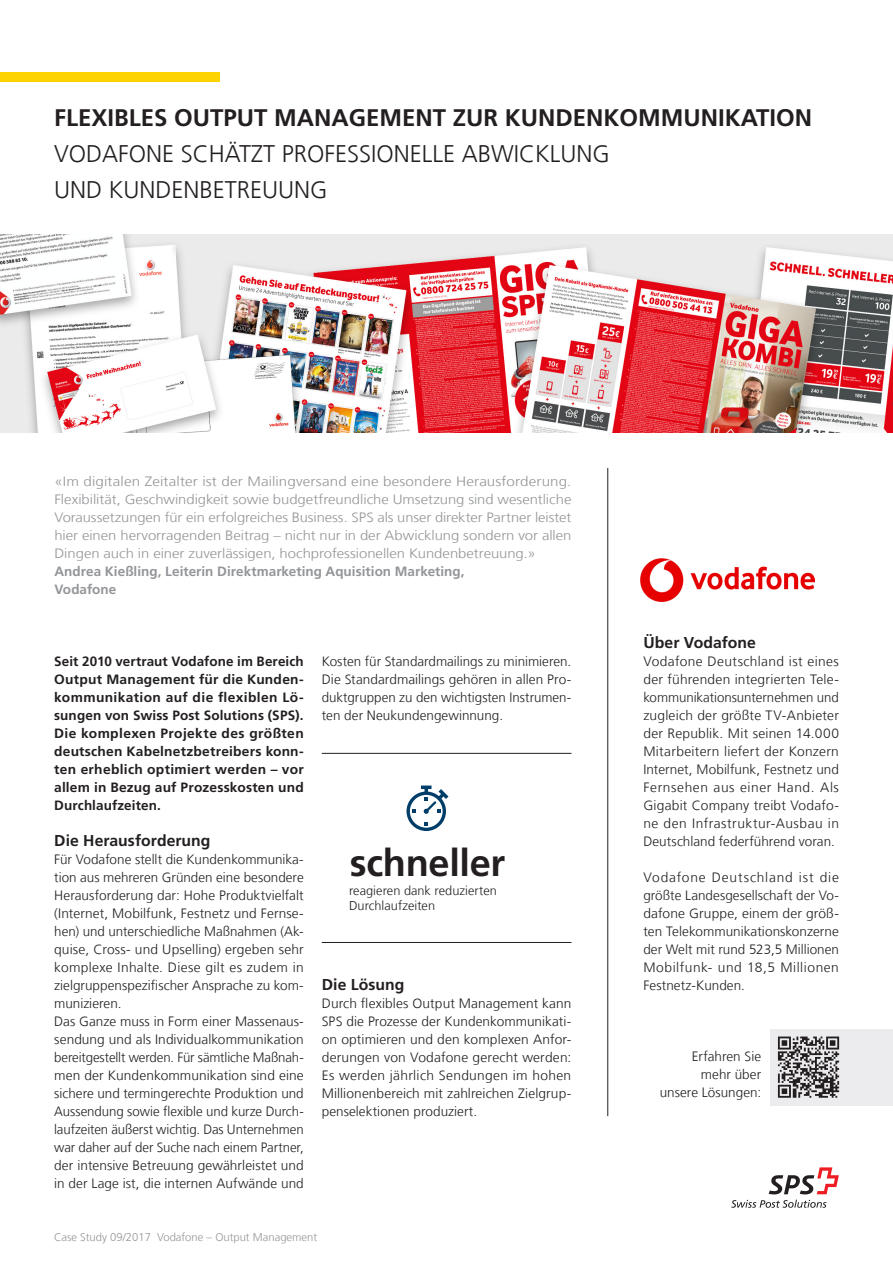
<style>
.page{position:relative;width:893px;height:1263px;background:#fff}
.page>*{position:absolute;margin:0;border:0;box-sizing:border-box;transform-origin:0 0}
.t1{font:700 37.95px "Frutiger";letter-spacing:-.005em;color:#231f20}
.Followup_Headline_18{font:300 24px "Frutiger";color:#231f20}
.First_Headline_18_24{font:700 24px "Frutiger";color:#231f20}
.MT_Body_9_12pt_light{font:700 15.75px "Frutiger";color:#231f20}
.MT_Body_9_12pt_light-2{font:300 13.5px/18px "Frutiger";letter-spacing:.005em;color:#231f20;text-align:justify}
.MT_Body_9_12pt_light-3{font:300 13.5px/18px "Frutiger";letter-spacing:-.005em;color:#939598;text-align:justify;scale:1.12 1}
.Introduction_9_12pt{font:700 13.5px/18px "Frutiger";letter-spacing:.01em;color:#231f20;text-align:justify}
.Introduction_9_12pt-2{font:700 13.5px "Frutiger";letter-spacing:.005em;color:#939598}
.QR-Code_Text_9_12pt{font:300 13.5px/18px "Frutiger";color:#231f20;text-align:right}
.Benefit_Text_8_5_10p{font:300 12.75px/15px "Frutiger";letter-spacing:.005em;color:#231f20}
.t2{font:300 11.25px "Frutiger";color:#939598}
</style>
<div class="page">
<div style="left:0;top:72px;width:220px;height:9px;background:#fed304"></div>
<svg style="left:731px;top:1200px;width:96px;height:8px"></svg>
<svg style="left:769px;top:1167px;width:70px;height:27px"></svg>
<img style="left:0;top:234px;width:893px;height:198px">
<hr style="left:607px;top:468px;width:1px;height:648px;background:#231f20">
<hr style="left:322px;top:753px;width:249px;height:1px;background:#231f20">
<hr style="left:322px;top:942px;width:249px;height:1px;background:#231f20">
<svg style="left:406px;top:785px;width:42px;height:46px"></svg>
<div style="left:771px;top:1029px;width:122px;height:76px;background:#ececee"></div>
<svg style="left:778px;top:1036px;width:61px;height:62px"></svg>
<img style="left:640px;top:558px;width:175px;height:43px">
<p class="First_Headline_18_24" style="left:54px;top:104px;width:760px">FLEXIBLES OUTPUT MANAGEMENT ZUR KUNDENKOMMUNIKATION</p>
<p class="Followup_Headline_18" style="left:54px;top:140px;width:557px">VODAFONE SCHÄTZT PROFESSIONELLE ABWICKLUNG</p>
<p class="Followup_Headline_18" style="left:54px;top:176px;width:275px">UND KUNDENBETREUUNG</p>
<p class="MT_Body_9_12pt_light-3" style="left:54px;top:472px;width:463px">«Im digitalen Zeitalter ist der Mailingversand eine besondere Herausforderung.<br>Flexibilität, Geschwindigkeit sowie budgetfreundliche Umsetzung sind wesentliche Voraussetzungen für ein erfolgreiches Business. SPS als unser direkter Partner leistet hier einen hervorragenden Beitrag – nicht nur in der Abwicklung sondern vor allen Dingen auch in einer zuverlässigen, hochprofessionellen Kundenbetreuung.»</p>
<p class="Introduction_9_12pt-2" style="left:54px;top:563px;width:412px">Andrea Kießling, Leiterin Direktmarketing Aquisition Marketing,</p>
<p class="Introduction_9_12pt-2" style="left:54px;top:581px;width:64px">Vodafone</p>
<p class="Introduction_9_12pt" style="left:54px;top:652px;width:251px">Seit 2010 vertraut Vodafone im Bereich Output Management für die Kunden&shy;kommunikation auf die flexiblen Lö&shy;sungen von Swiss Post Solutions (SPS).<br>Die komplexen Projekte des größten deutschen Kabelnetzbetreibers konn&shy;ten erheblich optimiert werden – vor allem in Bezug auf Prozesskosten und Durchlaufzeiten.</p>
<p class="MT_Body_9_12pt_light" style="left:54px;top:831px;width:158px">Die Herausforderung</p>
<p class="MT_Body_9_12pt_light-2" style="left:54px;top:850px;width:251px">Für Vodafone stellt die Kundenkommunika&shy;tion aus mehreren Gründen eine besondere Herausforderung dar: Hohe Produktvielfalt (Internet, Mobilfunk, Festnetz und Fernse&shy;hen) und unterschiedliche Maßnahmen (Ak&shy;quise, Cross- und Upselling) ergeben sehr komplexe Inhalte. Diese gilt es zudem in zielgruppenspezifischer Ansprache zu kom&shy;munizieren.</p>
<p class="MT_Body_9_12pt_light-2" style="left:54px;top:1012px;width:251px">Das Ganze muss in Form einer Massenaus&shy;sendung und als Individualkommunikation bereitgestellt werden. Für sämtliche Maßnah&shy;men der Kundenkommunikation sind eine sichere und termingerechte Produktion und Aussendung sowie flexible und kurze Durch&shy;laufzeiten äußerst wichtig. Das Unternehmen war daher auf der Suche nach einem Partner, der intensive Betreuung gewährleistet und in der Lage ist, die internen Aufwände und</p>
<p class="MT_Body_9_12pt_light-2" style="left:322px;top:652px;width:251px">Kosten für Standardmailings zu minimieren.<br>Die Standardmailings gehören in allen Pro&shy;duktgruppen zu den wichtigsten Instrumen&shy;ten der Neukundengewinnung.</p>
<p class="t1" style="left:350px;top:840px;width:157px">schneller</p>
<p class="Benefit_Text_8_5_10p" style="left:349px;top:883px;width:149px">reagieren dank reduzierten<br>Durchlaufzeiten</p>
<p class="MT_Body_9_12pt_light" style="left:322px;top:975px;width:84px">Die Lösung</p>
<p class="MT_Body_9_12pt_light-2" style="left:322px;top:994px;width:251px">Durch flexibles Output Management kann SPS die Prozesse der Kundenkommunikati&shy;on optimieren und den komplexen Anfor&shy;derungen von Vodafone gerecht werden:<br>Es werden jährlich Sendungen im hohen Millionenbereich mit zahlreichen Zielgrup&shy;penselektionen produziert.</p>
<p class="t2" style="left:54px;top:1231px;width:265px">Case Study 09/2017 Vodafone – Output Management</p>
<p class="MT_Body_9_12pt_light" style="left:643px;top:633px;width:114px">Über Vodafone</p>
<p class="MT_Body_9_12pt_light-2" style="left:643px;top:652px;width:197px">Vodafone Deutschland ist eines der führenden integrierten Tele&shy;kommunikationsunternehmen und zugleich der größte TV-Anbieter der Republik. Mit seinen 14.000<br>Mitarbeitern liefert der Konzern Internet, Mobilfunk, Festnetz und Fernsehen aus einer Hand. Als Gigabit Company treibt Vodafo&shy;ne den Infrastruktur-Ausbau in Deutschland federführend voran.</p>
<p class="MT_Body_9_12pt_light-2" style="left:643px;top:868px;width:197px">Vodafone Deutschland ist die größte Landesgesellschaft der Vo&shy;dafone Gruppe, einem der größ&shy;ten Telekommunikationskonzerne der Welt mit rund 523,5 Millionen Mobilfunk- und 18,5 Millionen Festnetz-Kunden.</p>
<p class="QR-Code_Text_9_12pt" style="left:660px;top:1048px;width:103px">Erfahren Sie mehr über unsere Lösungen:</p>
</div>
